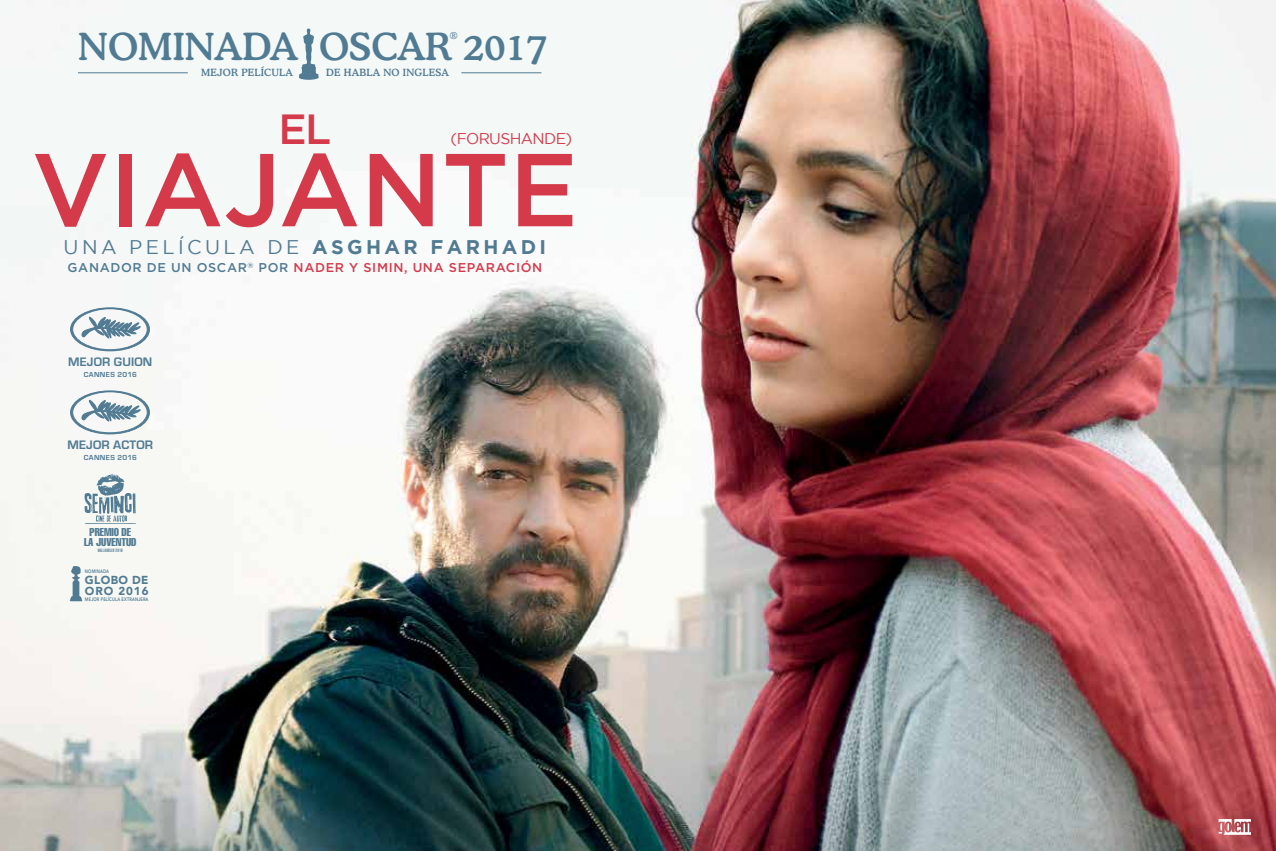
<style>
.page{position:relative;width:1276px;height:851px;background:#fff}
.page>*{position:absolute;margin:0;border:0;box-sizing:border-box;transform-origin:0 0}
.t1{font:500 103.2px "Gotham";color:#d43a4a}
.t2{font:500 42.15px "Gotham";color:#d43a4a}
.t3{font:500 37.35px "Cooper BT";color:#517b93}
.t4{font:19.8px "Gotham";letter-spacing:.17em;color:#517b93}
.t5{font:15.6px "Gotham";letter-spacing:-.04em;color:#d43a4a}
.t6{font:500 12.75px "Gotham";letter-spacing:.05em;color:#d43a4a}
.t7{font:700 12.75px "Eurostile T";letter-spacing:.015em;color:#517b93}
.t8{font:900 11.55px/11.2px "Avenir";letter-spacing:.055em;color:#517b93}
.t9{font:extra-condensed 11.25px/10.1px "Helvetica";color:#517b93;text-align:center}
.t10{font:500 10.35px "Cooper BT";color:#517b93}
.t11{font:500 10.05px "Cooper BT";letter-spacing:.02em;color:#517b93}
.t12{font:700 7.5px "Eurostile T";letter-spacing:.05em;color:#517b93}
.t13{font:800 4.95px "Avenir";letter-spacing:.03em;color:#517b93;scale:.8 1}
.t14{font:900 extra-condensed 4.65px "Helvetica";letter-spacing:.06em;color:#517b93}
.s1{font-weight:700}
.s2{color:#517b93}
</style>
<div class="page">
<img style="left:0;top:0;width:1276px;height:850px">
<svg style="left:299px;top:28px;width:20px;height:52px"></svg>
<hr style="left:461px;top:72px;width:80px;height:1px;background:#517b93">
<hr style="left:78px;top:72px;width:110px;height:1px;background:#517b93">
<svg style="left:70px;top:307px;width:80px;height:44px"></svg>
<svg style="left:70px;top:390px;width:80px;height:44px"></svg>
<svg style="left:85px;top:473px;width:51px;height:51px"></svg>
<img style="left:69px;top:565px;width:13px;height:36px">
<svg style="left:1218px;top:819px;width:33px;height:15px"></svg>
<p class="t10" style="left:449px;top:29px;width:10px">®</p>
<h3 class="t3" style="left:78px;top:23px;width:471px">NOMINADA OSCAR 2017</h3>
<p class="t11" style="left:201px;top:66px;width:93px">MEJOR PELÍCULA</p>
<p class="t11" style="left:326px;top:66px;width:124px">DE HABLA NO INGLESA</p>
<h2 class="t2" style="left:279px;top:105px;width:54px">EL</h2>
<p class="t5" style="left:451px;top:130px;width:123px">(FORUSHANDE)</p>
<h1 class="t1" style="left:32px;top:131px;width:548px">VIAJANTE</h1>
<h3 class="t4" style="left:64px;top:236px;width:484px">UNA PELÍCULA DE <span class="s1">ASGHAR FARHADI</span></h3>
<p class="t6" style="left:68px;top:260px;width:476px"><span class="s2">GANADOR DE UN OSCAR</span><sup>®</sup> <span class="s2">POR</span> NADER Y SIMIN, UNA SEPARACIÓN</p>
<p class="t7" style="left:68px;top:355px;width:86px">MEJOR GUION</p>
<p class="t12" style="left:84px;top:370px;width:54px">CANNES 2016</p>
<p class="t7" style="left:67px;top:438px;width:87px">MEJOR ACTOR</p>
<p class="t12" style="left:84px;top:453px;width:54px">CANNES 2016</p>
<p class="t9" style="left:84px;top:527px;width:54px">PREMIO DE<br>LA JUVENTUD</p>
<p class="t14" style="left:98px;top:547px;width:26px">VALLADOLID 2016</p>
<p class="t13" style="left:85px;top:568px;width:32px">NOMINADA</p>
<p class="t8" style="left:85px;top:574px;width:65px">GLOBO DE<br>ORO 2016</p>
<p class="t13" style="left:85px;top:596px;width:81px">MEJOR PELÍCULA EXTRANJERA</p>
</div>
